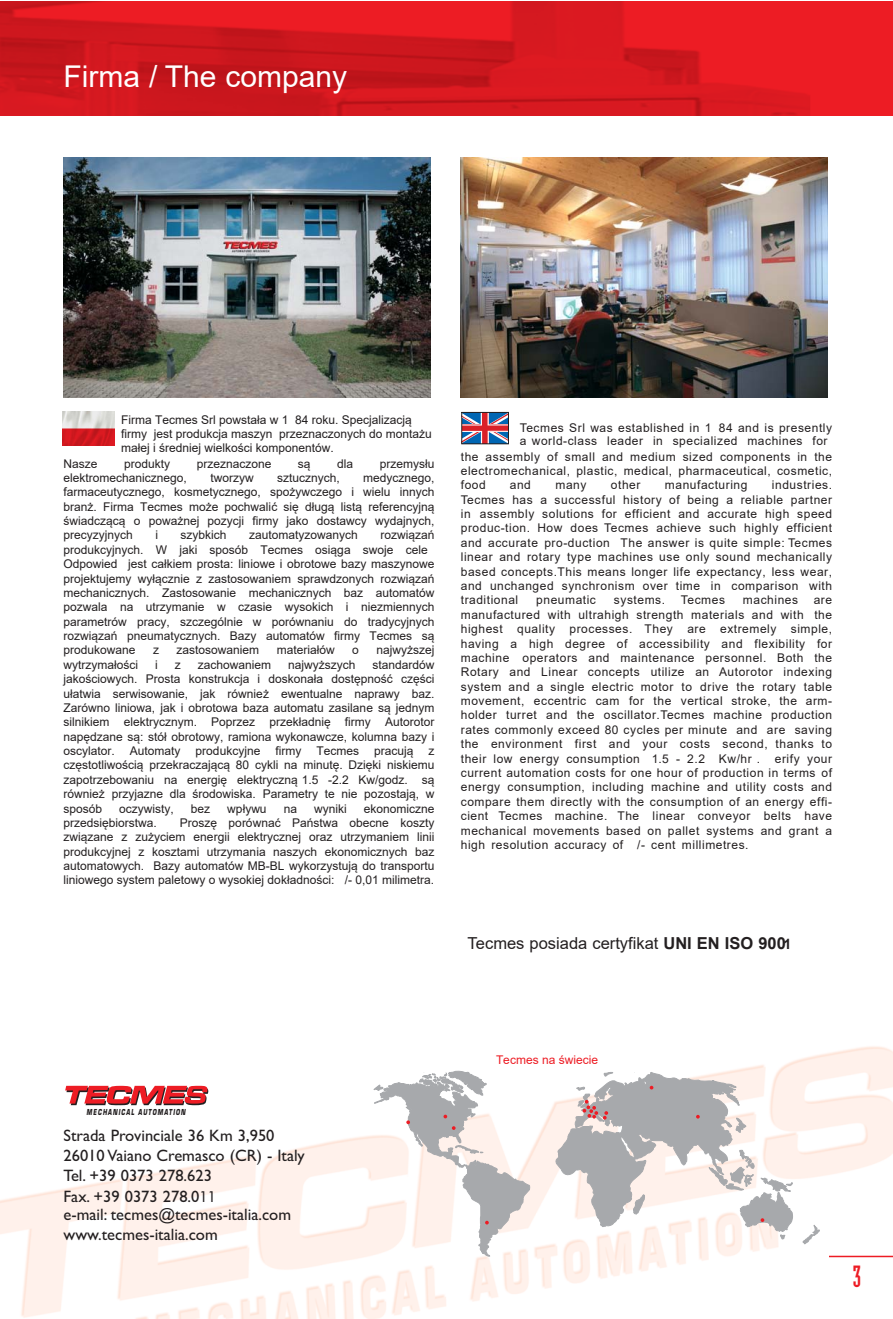
<style>
.page{position:relative;width:893px;height:1319px;background:#fff}
.page>*{position:absolute;margin:0;border:0;box-sizing:border-box;transform-origin:0 0}
.t1{font:30px "Arial";color:#fff}
.t2{font:30px "Industria Solid";color:#ed1c24}
.t3{font:16.5px/20.1px "Gill Sans";color:#231f20}
.t4{font:16.5px "Arial";color:#231f20}
.t5{font:12px/14.4px "Arial";color:#231f20;text-align:justify}
.t6{font:12px/14.4px "Arial";color:#221e1f}
.t7{font:12px/13px "Arial";letter-spacing:.045em;color:#231f20}
.t8{font:12px "Arial";color:#ed1c24}
.t9{font:italic 700 8.1px "Eurostile";letter-spacing:.2em;color:#231f20;scale:.66 1}
.s1{font-weight:700}
.s2{font-weight:700;font-size:14.25px}
.s3{font-family:"Futura";font-size:14.25px}
</style>
<div class="page">
<img style="left:0;top:1px;width:892px;height:114px">
<img style="left:64px;top:158px;width:366px;height:240px">
<img style="left:461px;top:158px;width:366px;height:240px">
<svg style="left:64px;top:411px;width:51px;height:35px"></svg>
<svg style="left:463px;top:414px;width:44px;height:28px"></svg>
<div style="left:461px;top:412px;width:48px;height:32px;border:1px solid #231f20"></div>
<img style="left:0;top:1046px;width:892px;height:271px">
<svg style="left:65px;top:1085px;width:143px;height:20px"></svg>
<svg style="left:802px;top:1224px;width:18px;height:20px"></svg>
<hr style="left:829px;top:1255px;width:63px;height:1px;background:#ed1c24">
<svg style="left:374px;top:1070px;width:156px;height:186px"></svg>
<svg style="left:554px;top:1071px;width:240px;height:168px"></svg>
<img style="left:63px;top:411px;width:51px;height:34px">
<h1 class="t1" style="left:64px;top:56px;width:285px">Firma / The company</h1>
<p class="t6" style="left:121px;top:412px;width:312px">Firma Tecmes Srl powstała w 1984 roku. Specjalizacją firmy jest produkcja maszyn przeznaczonych do montażu małej i średniej wielkości komponentów.</p>
<p class="t5" style="left:64px;top:456px;width:36px">Nasze</p>
<p class="t5" style="left:124px;top:456px;width:48px">produkty</p>
<p class="t5" style="left:197px;top:456px;width:76px">przeznaczone</p>
<p class="t5" style="left:298px;top:456px;width:14px">są</p>
<p class="t5" style="left:337px;top:456px;width:18px">dla</p>
<p class="t5" style="left:380px;top:456px;width:56px">przemysłu</p>
<p class="t5" style="left:64px;top:470px;width:125px">elektromechanicznego,</p>
<p class="t5" style="left:210px;top:470px;width:45px">tworzyw</p>
<p class="t5" style="left:277px;top:470px;width:64px">sztucznych,</p>
<p class="t5" style="left:64px;top:470px;width:372px;text-indent:299px">medycznego, farmaceutycznego, kosmetycznego, spożywczego i wielu innych branż. Firma Tecmes może pochwalić się długą listą referencyjną świadczącą o poważnej pozycji firmy jako dostawcy wydajnych, precyzyjnych</p>
<p class="t5" style="left:64px;top:528px;width:372px;text-indent:317px">rozwiązań produkcyjnych. W jaki sposób Tecmes osiąga swoje cele?<br>Odpowiedź jest całkiem prosta: liniowe i obrotowe bazy maszynowe projektujemy wyłącznie z zastosowaniem sprawdzonych rozwiązań mechanicznych. Zastosowanie mechanicznych baz automatów pozwala na utrzymanie w czasie wysokich i niezmiennych parametrów pracy, szczególnie w porównaniu do tradycyjnych rozwiązań pneumatycznych. Bazy automatów firmy Tecmes są produkowane</p>
<p class="t5" style="left:155px;top:528px;width:4px">i</p>
<p class="t5" style="left:181px;top:528px;width:48px">szybkich</p>
<p class="t5" style="left:249px;top:528px;width:110px">zautomatyzowanych</p>
<p class="t5" style="left:153px;top:643px;width:7px">z</p>
<p class="t5" style="left:177px;top:643px;width:84px">zastosowaniem</p>
<p class="t5" style="left:277px;top:643px;width:60px">materiałów</p>
<p class="t5" style="left:352px;top:643px;width:8px">o</p>
<p class="t5" style="left:376px;top:643px;width:60px">najwyższej</p>
<p class="t5" style="left:64px;top:657px;width:372px;text-indent:309px">standardów jakościowych. Prosta konstrukcja i doskonała dostępność części ułatwia serwisowanie, jak również ewentualne naprawy baz.<br>Zarówno liniowa, jak i obrotowa baza automatu zasilane są jednym silnikiem elektrycznym. Poprzez przekładnię firmy Autorotor napędzane są: stół obrotowy, ramiona wykonawcze, kolumna bazy i oscylator.</p>
<p class="t5" style="left:64px;top:657px;width:76px">wytrzymałości</p>
<p class="t5" style="left:155px;top:657px;width:4px">i</p>
<p class="t5" style="left:175px;top:657px;width:7px">z</p>
<p class="t5" style="left:198px;top:657px;width:75px">zachowaniem</p>
<p class="t5" style="left:288px;top:657px;width:69px">najwyższych</p>
<p class="t5" style="left:130px;top:743px;width:52px">Automaty</p>
<p class="t5" style="left:196px;top:743px;width:66px">produkcyjne</p>
<p class="t5" style="left:275px;top:743px;width:27px">firmy</p>
<p class="t5" style="left:316px;top:743px;width:44px">Tecmes</p>
<p class="t5" style="left:374px;top:743px;width:41px">pracują</p>
<p class="t5" style="left:64px;top:743px;width:372px;text-indent:365px">z częstotliwością przekraczającą 80 cykli na minutę. Dzięki niskiemu zapotrzebowaniu na energię elektryczną(1.5 -2.2 Kw/godz.) są również przyjazne dla środowiska. Parametry te nie pozostają, w sposób</p>
<p class="t5" style="left:119px;top:800px;width:56px">oczywisty,</p>
<p class="t5" style="left:191px;top:800px;width:21px">bez</p>
<p class="t5" style="left:227px;top:800px;width:41px">wpływu</p>
<p class="t5" style="left:284px;top:800px;width:15px">na</p>
<p class="t5" style="left:314px;top:800px;width:34px">wyniki</p>
<p class="t5" style="left:364px;top:800px;width:72px">ekonomiczne</p>
<p class="t5" style="left:64px;top:815px;width:95px">przedsiębiorstwa.</p>
<p class="t5" style="left:64px;top:815px;width:372px;text-indent:116px">Proszę porównać Państwa obecne koszty związane z zużyciem energii elektrycznej oraz utrzymaniem linii produkcyjnej z kosztami utrzymania naszych ekonomicznych baz automatowych. Bazy automatów MB-BL wykorzystują do transportu liniowego system paletowy o wysokiej dokładności: +/- 0,01 milimetra.</p>
<p class="t7" style="left:520px;top:421px;width:314px">Tecmes Srl was established in 1984 and is presently a world-class leader in specialized machines for</p>
<p class="t5" style="left:461px;top:449px;width:373px">the assembly of small and medium sized components in the electromechanical, plastic, medical, pharmaceutical, cosmetic, food</p>
<p class="t5" style="left:510px;top:478px;width:23px">and</p>
<p class="t5" style="left:555px;top:478px;width:32px">many</p>
<p class="t5" style="left:611px;top:478px;width:31px">other</p>
<p class="t7" style="left:665px;top:478px;width:84px">manufacturing</p>
<p class="t5" style="left:461px;top:478px;width:373px;text-indent:311px">industries.<br>Tecmes has a successful history of being a reliable partner in assembly solutions for efficient and accurate high speed produc-tion. How does Tecmes achieve such highly efficient and accurate pro-duction? The answer is quite simple: Tecmes linear and rotary type machines use only sound mechanically based concepts.This means longer life expectancy, less wear, and unchanged synchronism over time in comparison with traditional</p>
<p class="t7" style="left:536px;top:593px;width:61px">pneumatic</p>
<p class="t7" style="left:614px;top:593px;width:53px">systems.</p>
<p class="t5" style="left:681px;top:593px;width:46px">Tecmes</p>
<p class="t7" style="left:743px;top:593px;width:57px">machines</p>
<p class="t5" style="left:461px;top:593px;width:373px;text-indent:353px">are manufactured with ultrahigh strength materials and with the highest quality processes. They are extremely simple, having a high degree of accessibility and flexibility for machine operators and maintenance personnel. Both the Rotary and Linear concepts utilize an Autorotor indexing system and a single electric motor to drive the rotary table movement, eccentric cam for the vertical stroke, the arm&shy;holder turret and the oscillator.Tecmes machine production rates commonly exceed 80 cycles per minute and are saving the environment first and your costs second, thanks to their low energy consumption (1.5 - 2.2 Kw/hr). erify your current automation costs for one hour of production in terms of energy consumption, including machine and utility costs and compare them directly with the consumption of an energy effi&shy;cient Tecmes machine. The linear conveyor belts have mechanical movements based on pallet systems and grant a high resolution accuracy of +/- cent millimetres.</p>
<h2 class="t4" style="left:468px;top:931px;width:325px">Tecmes posiada certyfikat <span class="s1">UNI EN ISO 900</span><span class="s2">1</span></h2>
<p class="t9" style="left:87px;top:1108px;width:151px">MECHANICAL AUTOMATION</p>
<h2 class="t3" style="left:64px;top:1127px;width:243px">Strada Provinciale 36 Km 3,950<br>26010 Vaiano Cremasco (CR) - Italy<br>Tel. +39 0373 278.623<br>Fax. +39 0373 278.0<span class="s3">11</span></h2>
<h2 class="t3" style="left:64px;top:1206px;width:229px">e-mail: tecmes@tecmes-italia.com www.tecmes-italia.com</h2>
<p class="t8" style="left:496px;top:1051px;width:104px">Tecmes na świecie</p>
<h1 class="t2" style="left:853px;top:1265px;width:10px">3</h1>
</div>
